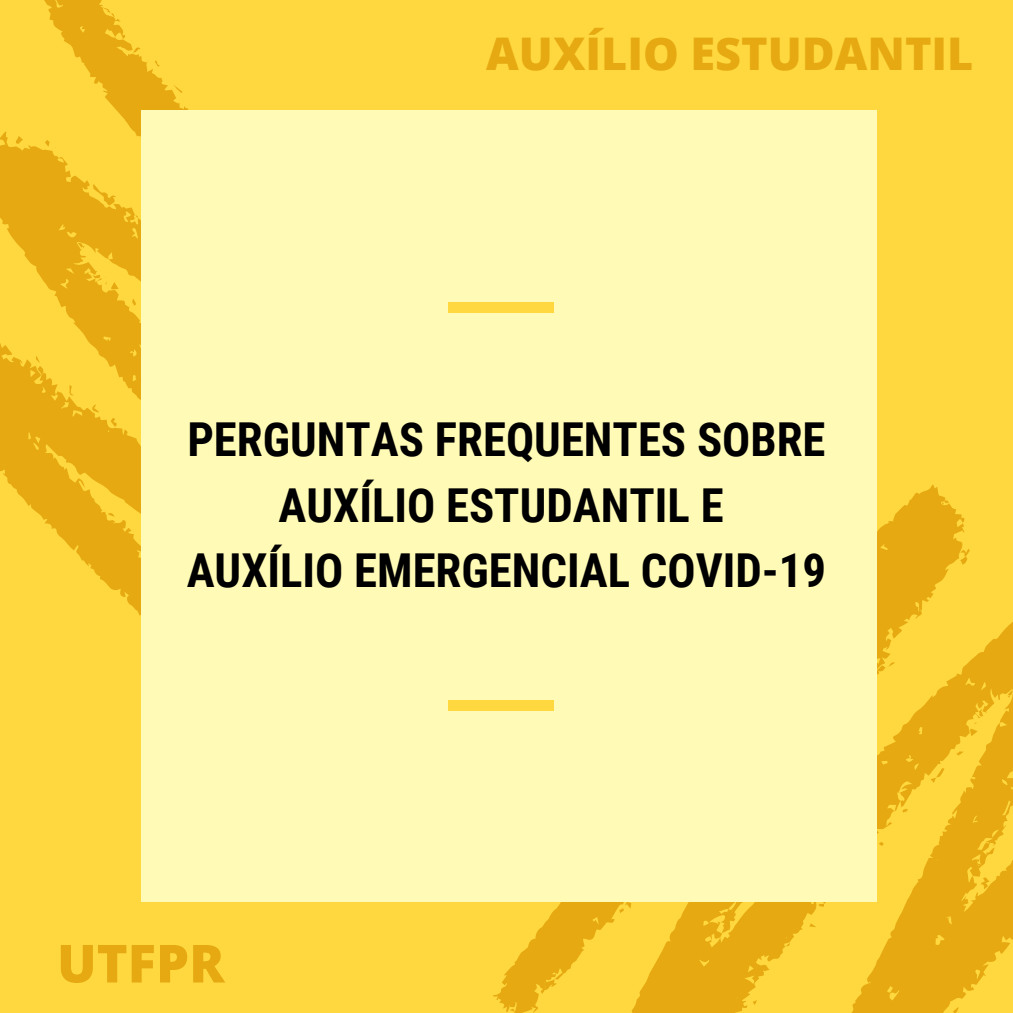
<style>
.page{position:relative;width:1013px;height:1013px;background:#fff}
.page>*{position:absolute;margin:0;border:0;box-sizing:border-box;transform-origin:0 0}
.t1{font:800 52.5px "Open Sans";color:#e6a911}
.t2{font:700 46.75px/65.4px "Roboto Condensed";color:#000;text-align:center}
.t3{font:800 45px "Open Sans";color:#e6a911}
</style>
<div class="page">
<div style="left:0;top:0;width:1012px;height:1012px;background:#ffd840"></div>
<svg style="left:493px;top:394px;width:519px;height:618px"></svg>
<svg style="left:959px;top:546px;width:11px;height:19px"></svg>
<svg style="left:507px;top:998px;width:12px;height:12px"></svg>
<svg style="left:538px;top:971px;width:26px;height:22px"></svg>
<svg style="left:955px;top:748px;width:8px;height:8px"></svg>
<svg style="left:952px;top:1006px;width:8px;height:6px"></svg>
<svg style="left:930px;top:767px;width:16px;height:15px"></svg>
<svg style="left:876px;top:659px;width:19px;height:14px"></svg>
<svg style="left:970px;top:896px;width:8px;height:8px"></svg>
<svg style="left:878px;top:841px;width:6px;height:5px"></svg>
<svg style="left:959px;top:516px;width:6px;height:7px"></svg>
<svg style="left:752px;top:998px;width:6px;height:7px"></svg>
<svg style="left:618px;top:902px;width:18px;height:13px"></svg>
<svg style="left:808px;top:920px;width:8px;height:10px"></svg>
<svg style="left:901px;top:807px;width:7px;height:7px"></svg>
<svg style="left:815px;top:902px;width:32px;height:7px"></svg>
<svg style="left:967px;top:721px;width:15px;height:16px"></svg>
<svg style="left:976px;top:876px;width:15px;height:14px"></svg>
<svg style="left:977px;top:841px;width:13px;height:25px"></svg>
<svg style="left:941px;top:499px;width:8px;height:6px"></svg>
<svg style="left:0;top:0;width:188px;height:616px"></svg>
<svg style="left:91px;top:181px;width:27px;height:26px"></svg>
<svg style="left:47px;top:6px;width:10px;height:10px"></svg>
<svg style="left:0;top:131px;width:23px;height:14px"></svg>
<svg style="left:100px;top:81px;width:10px;height:10px"></svg>
<svg style="left:129px;top:298px;width:8px;height:9px"></svg>
<svg style="left:65px;top:384px;width:12px;height:13px"></svg>
<svg style="left:173px;top:83px;width:10px;height:11px"></svg>
<svg style="left:108px;top:511px;width:7px;height:8px"></svg>
<svg style="left:33px;top:356px;width:13px;height:19px"></svg>
<svg style="left:154px;top:60px;width:7px;height:7px"></svg>
<svg style="left:131px;top:39px;width:9px;height:15px"></svg>
<svg style="left:45px;top:140px;width:11px;height:8px"></svg>
<svg style="left:91px;top:404px;width:28px;height:27px"></svg>
<svg style="left:105px;top:276px;width:14px;height:16px"></svg>
<div style="left:141px;top:110px;width:735px;height:792px;background:#fffbb7"></div>
<div style="left:448px;top:302px;width:105px;height:10px;background:#ffd840"></div>
<div style="left:448px;top:700px;width:105px;height:11px;background:#ffd840"></div>
<p class="t3" style="left:486px;top:22px;width:488px">AUXÍLIO ESTUDANTIL</p>
<p class="t2" style="left:187px;top:408px;width:641px">PERGUNTAS FREQUENTES SOBRE<br>AUXÍLIO ESTUDANTIL E<br>AUXÍLIO EMERGENCIAL COVID-19</p>
<p class="t1" style="left:57px;top:926px;width:169px">UTFPR</p>
</div>
